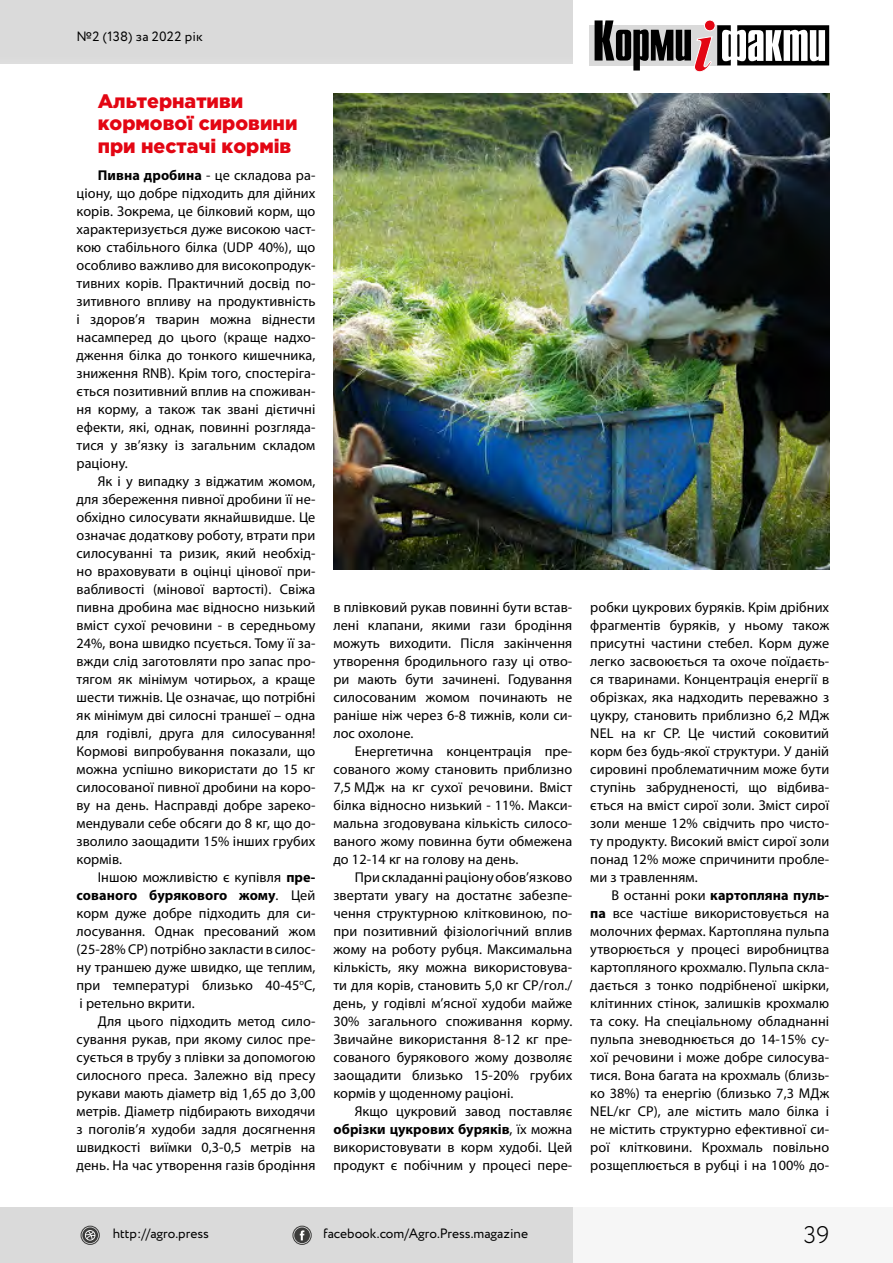
<style>
.page{position:relative;width:893px;height:1263px;background:#fff}
.page>*{position:absolute;margin:0;border:0;box-sizing:border-box;transform-origin:0 0}
.t1{font:300 24px "Circe";color:#000}
.t2{font:900 19.5px/22.5px "Gotham Pro";color:#e30613}
.t3{font:14.25px/18px "Myriad Pro";letter-spacing:.005em;color:#000;text-align:justify}
.t4{font:13.5px "Circe";color:#000}
.s1{font-weight:700}
</style>
<div class="page">
<div style="left:561px;top:1208px;width:332px;height:55px;background:#f6f6f6"></div>
<div style="left:0;top:1208px;width:572px;height:55px;background:#dadada"></div>
<div style="left:0;top:0;width:572px;height:64px;background:#dadada"></div>
<svg style="left:590px;top:25px;width:5px;height:40px"></svg>
<svg style="left:595px;top:20px;width:136px;height:52px"></svg>
<hr style="left:728px;top:34px;width:3px;height:23px;background:#000">
<svg style="left:737px;top:25px;width:92px;height:40px"></svg>
<div style="left:293px;top:1226px;width:19px;height:19px;border:1px solid #3c3c3b;border-radius:50%"></div>
<svg style="left:294px;top:1227px;width:16px;height:16px"></svg>
<svg style="left:300px;top:1230px;width:4px;height:10px"></svg>
<div style="left:81px;top:1226px;width:19px;height:19px;border:1px solid #3c3c3b;border-radius:50%"></div>
<svg style="left:82px;top:1227px;width:16px;height:16px"></svg>
<svg style="left:85px;top:1230px;width:10px;height:10px"></svg>
<img style="left:333px;top:94px;width:496px;height:476px">
<p class="t4" style="left:77px;top:28px;width:128px">№2 (138) за 2022 рік</p>
<h2 class="t2" style="left:98px;top:89px;width:201px">Альтернативи кормової сировини при нестачі кормів</h2>
<p class="t3" style="left:77px;top:166px;width:240px;text-indent:21px"><span class="s1">Пивна дробина</span> - це складова ра&shy;ціону, що добре підходить для дійних корів. Зокрема, це білковий корм, що характеризується дуже високою част&shy;кою стабільного білка (UDP 40%), що особливо важливо для високопродук&shy;тивних корів. Практичний досвід по&shy;зитивного впливу на продуктивність і здоров’я тварин можна віднести насамперед до цього (краще надхо&shy;дження білка до тонкого кишечника, зниження RNB). Крім того, спостеріга&shy;ється позитивний вплив на споживан&shy;ня корму, а також так звані дієтичні ефекти, які, однак, повинні розгляда&shy;тися у зв’язку із загальним складом раціону.</p>
<p class="t3" style="left:77px;top:472px;width:240px;text-indent:21px">Як і у випадку з віджатим жомом, для збереження пивної дробини її не&shy;обхідно силосувати якнайшвидше. Це означає додаткову роботу, втрати при силосуванні та ризик, який необхід&shy;но враховувати в оцінці цінової при&shy;вабливості (мінової вартості). Свіжа пивна дробина має відносно низький вміст сухої речовини - в середньому 24%, вона швидко псується. Тому її за&shy;вжди слід заготовляти про запас про&shy;тягом як мінімум чотирьох, а краще шести тижнів. Це означає, що потрібні як мінімум дві силосні траншеї – одна для годівлі, друга для силосування!<br>Кормові випробування показали, що можна успішно використати до 15 кг силосованої пивної дробини на коро&shy;ву на день. Насправді добре зареко&shy;мендували себе обсяги до 8 кг, що до&shy;зволило заощадити 15% інших грубих кормів.</p>
<p class="t3" style="left:77px;top:868px;width:240px;text-indent:21px">Іншою можливістю є купівля <span class="s1">пре&shy;сованого бурякового жому</span>. Цей корм дуже добре підходить для си&shy;лосування. Однак пресований жом (25-28% СР) потрібно закласти в силос&shy;ну траншею дуже швидко, ще теплим, при температурі близько 40-45<sup>о</sup>С, і ретельно вкрити.</p>
<p class="t3" style="left:77px;top:1012px;width:240px;text-indent:21px">Для цього підходить метод сило&shy;сування рукав, при якому силос пре&shy;сується в трубу з плівки за допомогою силосного преса. Залежно від пресу рукави мають діаметр від 1,65 до 3,00 метрів. Діаметр підбирають виходячи з поголів’я худоби задля досягнення швидкості виїмки 0,3-0,5 метрів на день. На час утворення газів бродіння</p>
<p class="t3" style="left:333px;top:598px;width:240px">в плівковий рукав повинні бути встав&shy;лені клапани, якими гази бродіння можуть виходити. Після закінчення утворення бродильного газу ці отво&shy;ри мають бути зачинені. Годування силосованим жомом починають не раніше ніж через 6-8 тижнів, коли си&shy;лос охолоне.</p>
<p class="t3" style="left:333px;top:742px;width:240px;text-indent:21px">Енергетична концентрація пре&shy;сованого жому становить приблизно 7,5 МДж на кг сухої речовини. Вміст білка відносно низький - 11%. Макси&shy;мальна згодовувана кількість силосо&shy;ваного жому повинна бути обмежена до 12-14 кг на голову на день.</p>
<p class="t3" style="left:333px;top:868px;width:240px;text-indent:21px">При складанні раціону обов’язково звертати увагу на достатнє забезпе&shy;чення структурною клітковиною, по&shy;при позитивний фізіологічний вплив жому на роботу рубця. Максимальна кількість, яку можна використовува&shy;ти для корів, становить 5,0 кг СР/гол./ день, у годівлі м’ясної худоби майже 30% загального споживання корму.<br>Звичайне використання 8-12 кг пре&shy;сованого бурякового жому дозволяє заощадити близько 15-20% грубих кормів у щоденному раціоні.</p>
<p class="t3" style="left:333px;top:1102px;width:240px;text-indent:21px">Якщо цукровий завод поставляє <span class="s1">обрізки цукрових буряків</span>, їх можна використовувати в корм худобі. Цей продукт є побічним у процесі пере-</p>
<p class="t3" style="left:590px;top:598px;width:240px">робки цукрових буряків. Крім дрібних фрагментів буряків, у ньому також присутні частини стебел. Корм дуже легко засвоюється та охоче поїдаєть&shy;ся тваринами. Концентрація енергії в обрізках, яка надходить переважно з цукру, становить приблизно 6,2 МДж NEL на кг СР. Це чистий соковитий корм без будь-якої структури. У даній сировині проблематичним може бути ступінь забрудненості, що відбива&shy;ється на вміст сирої золи. Зміст сирої золи менше 12% свідчить про чисто&shy;ту продукту. Високий вміст сирої золи понад 12% може спричинити пробле&shy;ми з травленням.</p>
<p class="t3" style="left:590px;top:886px;width:240px;text-indent:21px">В останні роки <span class="s1">картопляна пуль&shy;па</span> все частіше використовується на молочних фермах. Картопляна пульпа утворюється у процесі виробництва картопляного крохмалю. Пульпа скла&shy;дається з тонко подрібненої шкірки, клітинних стінок, залишків крохмалю та соку. На спеціальному обладнанні пульпа зневоднюється до 14-15% су&shy;хої речовини і може добре силосува&shy;тися. Вона багата на крохмаль (близь&shy;ко 38%) та енергію (близько 7,3 МДж NEL/кг СР), але містить мало білка і не містить структурно ефективної си&shy;рої клітковини. Крохмаль повільно розщеплюється в рубці і на 100% до-</p>
<p class="t4" style="left:113px;top:1225px;width:98px">http://agro.press</p>
<p class="t4" style="left:323px;top:1225px;width:206px">facebook.com/Agro.Press.magazine</p>
<h1 class="t1" style="left:803px;top:1218px;width:27px">39</h1>
</div>
